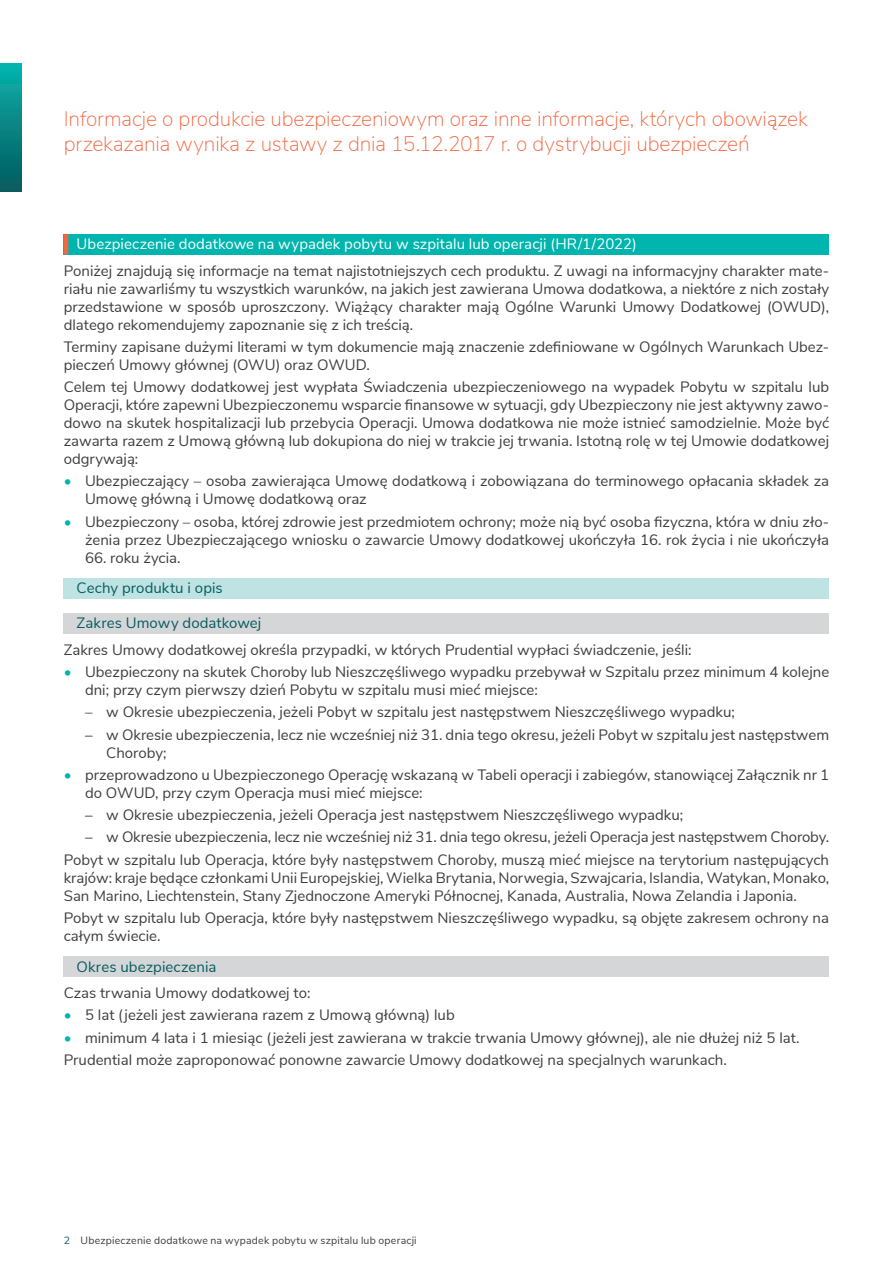
<style>
.page{position:relative;width:893px;height:1263px;background:#fff}
.page>*{position:absolute;margin:0;border:0;box-sizing:border-box;transform-origin:0 0}
.t1{font:200 21px/25.2px "Nunito Sans";letter-spacing:-.01em;color:#f26640}
.tekst_10pt{font:15px/18px "Nunito Sans";color:#3e3e3f}
.rozdział{font:15px "Nunito Sans";letter-spacing:.005em;color:#fff}
.podpunkt{font:15px "Nunito Sans";letter-spacing:.005em;color:#065c5f}
.podrozdział{font:15px "Nunito Sans";letter-spacing:.005em;color:#065c5f}
.t2{font:10.5px "Nunito Sans";letter-spacing:.02em;color:#3e3e3f}
.s1{color:#00b5ae}
.s2{color:#231f20}
.s3{color:#065c5f}
</style>
<div class="page">
<div style="left:64px;top:234px;width:765px;height:20px;background:#00b5ae"></div>
<hr style="left:64px;top:234px;width:4px;height:20px;background:#f26640">
<div style="left:64px;top:578px;width:765px;height:21px;background:#bee3e2"></div>
<div style="left:64px;top:613px;width:765px;height:21px;background:#d5d6d8"></div>
<div style="left:64px;top:956px;width:765px;height:21px;background:#d5d6d8"></div>
<div style="left:0;top:64px;width:21px;height:127px;background:linear-gradient(to bottom,#09b2ac,#05595d)"></div>
<p class="t1" style="left:64px;top:105px;width:746px">Informacje o produkcie ubezpieczeniowym oraz inne informacje, których obowiązek przekazania wynika z ustawy z dnia 15.12.2017 r. o dystrybucji ubezpieczeń</p>
<p class="rozdział" style="left:77px;top:233px;width:562px">Ubezpieczenie dodatkowe na wypadek pobytu w szpitalu lub operacji (HR/1/2022)</p>
<p class="tekst_10pt" style="left:64px;top:260px;width:767px;text-align:justify">Poniżej znajdują się informacje na temat najistotniejszych cech produktu. Z uwagi na informacyjny charakter mate&shy;riału nie zawarliśmy tu wszystkich warunków, na jakich jest zawierana Umowa dodatkowa, a niektóre z nich zostały przedstawione w sposób uproszczony. Wiążący charakter mają Ogólne Warunki Umowy Dodatkowej (OWUD), dlatego rekomendujemy zapoznanie się z ich treścią.</p>
<p class="tekst_10pt" style="left:64px;top:337px;width:767px">Terminy zapisane dużymi literami w tym dokumencie mają znaczenie zdefiniowane w Ogólnych Warunkach Ubez&shy;pieczeń Umowy głównej (OWU) oraz OWUD.</p>
<p class="tekst_10pt" style="left:64px;top:377px;width:767px;text-align:justify">Celem tej Umowy dodatkowej jest wypłata Świadczenia ubezpieczeniowego na wypadek Pobytu w szpitalu lub Operacji, które zapewni Ubezpieczonemu wsparcie finansowe w sytuacji, gdy Ubezpieczony nie jest aktywny zawo&shy;dowo na skutek hospitalizacji lub przebycia Operacji. Umowa dodatkowa nie może istnieć samodzielnie. Może być zawarta razem z Umową główną lub dokupiona do niej w trakcie jej trwania. Istotną rolę w tej Umowie dodatkowej odgrywają:</p>
<p class="tekst_10pt" style="left:85px;top:471px;width:746px;text-indent:-21px"><span class="s1">•</span> Ubezpieczający – osoba zawierająca Umowę dodatkową i zobowiązana do terminowego opłacania składek za<br>Umowę główną i Umowę dodatkową oraz</p>
<p class="tekst_10pt" style="left:64px;top:511px;width:767px;text-align:right"><span class="s1">•</span> Ubezpieczony – osoba, której zdrowie jest przedmiotem ochrony; może nią być osoba fizyczna, która w dniu zło&shy;żenia przez Ubezpieczającego wniosku o zawarcie Umowy dodatkowej ukończyła 16. rok życia i nie ukończyła</p>
<p class="tekst_10pt" style="left:85px;top:547px;width:97px">66. roku życia.</p>
<p class="podrozdział" style="left:77px;top:577px;width:148px">Cechy produktu i opis</p>
<p class="podpunkt" style="left:77px;top:612px;width:186px">Zakres Umowy dodatkowej</p>
<p class="tekst_10pt" style="left:64px;top:640px;width:629px">Zakres Umowy dodatkowej określa przypadki, w których Prudential wypłaci świadczenie, jeśli:</p>
<p class="tekst_10pt" style="left:85px;top:662px;width:746px;text-indent:-21px"><span class="s1">•</span> Ubezpieczony na skutek Choroby lub Nieszczęśliwego wypadku przebywał w Szpitalu przez minimum 4 kolejne dni; przy czym pierwszy dzień Pobytu w szpitalu musi mieć miejsce:</p>
<p class="tekst_10pt" style="left:85px;top:702px;width:651px">– w Okresie ubezpieczenia, jeżeli Pobyt w szpitalu jest następstwem Nieszczęśliwego wypadku;</p>
<p class="tekst_10pt" style="left:106px;top:724px;width:724px;text-indent:-21px"><span class="s2">–</span> w Okresie ubezpieczenia, lecz nie wcześniej niż 31. dnia tego okresu, jeżeli Pobyt w szpitalu jest następstwem<br>Choroby;</p>
<p class="tekst_10pt" style="left:85px;top:765px;width:746px;text-indent:-21px"><span class="s1">•</span> przeprowadzono u Ubezpieczonego Operację wskazaną w Tabeli operacji i zabiegów, stanowiącej Załącznik nr 1 do OWUD, przy czym Operacja musi mieć miejsce:</p>
<p class="tekst_10pt" style="left:85px;top:805px;width:600px"><span class="s2">–</span> w Okresie ubezpieczenia, jeżeli Operacja jest następstwem Nieszczęśliwego wypadku;</p>
<p class="tekst_10pt" style="left:85px;top:827px;width:746px"><span class="s2">–</span> w Okresie ubezpieczenia, lecz nie wcześniej niż 31. dnia tego okresu, jeżeli Operacja jest następstwem Choroby.</p>
<p class="tekst_10pt" style="left:64px;top:849px;width:767px;text-align:justify">Pobyt w szpitalu lub Operacja, które były następstwem Choroby, muszą mieć miejsce na terytorium następujących krajów: kraje będące członkami Unii Europejskiej, Wielka Brytania, Norwegia, Szwajcaria, Islandia, Watykan, Monako, San Marino, Liechtenstein, Stany Zjednoczone Ameryki Północnej, Kanada, Australia, Nowa Zelandia i Japonia.</p>
<p class="tekst_10pt" style="left:64px;top:908px;width:767px">Pobyt w szpitalu lub Operacja, które były następstwem Nieszczęśliwego wypadku, są objęte zakresem ochrony na całym świecie.</p>
<p class="podpunkt" style="left:77px;top:955px;width:141px">Okres ubezpieczenia</p>
<p class="tekst_10pt" style="left:64px;top:983px;width:248px">Czas trwania Umowy dodatkowej to:</p>
<p class="tekst_10pt" style="left:64px;top:1005px;width:392px"><span class="s1">•</span> 5 lat (jeżeli jest zawierana razem z Umową główną) lub</p>
<p class="tekst_10pt" style="left:64px;top:1027px;width:737px"><span class="s1">•</span> minimum 4 lata i 1 miesiąc (jeżeli jest zawierana w trakcie trwania Umowy głównej), ale nie dłużej niż 5 lat.</p>
<p class="tekst_10pt" style="left:64px;top:1050px;width:664px">Prudential może zaproponować ponowne zawarcie Umowy dodatkowej na specjalnych warunkach.</p>
<p class="t2" style="left:64px;top:1232px;width:354px"><span class="s3">2</span> Ubezpieczenie dodatkowe na wypadek pobytu w szpitalu lub operacji</p>
</div>
